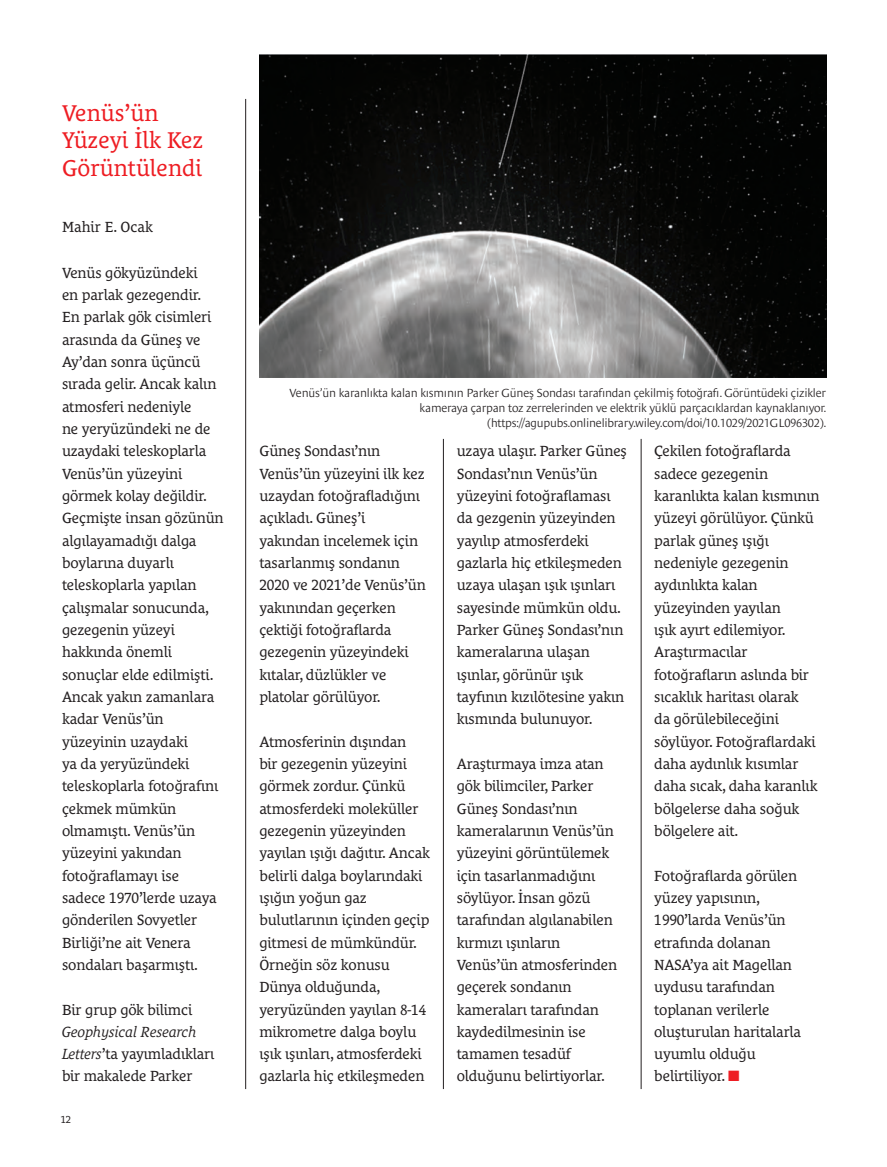
<style>
.page{position:relative;width:887px;height:1167px;background:#fff}
.page>*{position:absolute;margin:0;border:0;box-sizing:border-box;transform-origin:0 0}
.t1{font:23.25px/27.9px "Le Monde Courrier Pro";color:#ee1d23}
.t2{font:15px/22.4px "Le Monde Courrier Pro";letter-spacing:-.01em;color:#231f20}
.t3{font:300 12px/15px "Le Monde Sans Pro";letter-spacing:-.02em;color:#231f20;text-align:right}
.t4{font:10.35px "Le Monde Courrier Pro";color:#231f20}
.s1{font-style:italic}
.s2{color:#ee1d23}
</style>
<div class="page">
<hr style="left:245px;top:99px;width:1px;height:990px;background:#231f20">
<hr style="left:641px;top:439px;width:1px;height:650px;background:#231f20">
<hr style="left:443px;top:439px;width:1px;height:650px;background:#231f20">
<img style="left:259px;top:54px;width:567px;height:323px">
<h1 class="t1" style="left:62px;top:96px;width:143px">Venüs’ün<br>Yüzeyi İlk Kez<br>Görüntülendi</h1>
<p class="t2" style="left:62px;top:214px;width:92px">Mahir E. Ocak</p>
<p class="t2" style="left:62px;top:259px;width:163px">Venüs gökyüzündeki<br>en parlak gezegendir.<br>En parlak gök cisimleri arasında da Güneş ve<br>Ay’dan sonra üçüncü sırada gelir. Ancak kalın atmosferi nedeniyle<br>ne yeryüzündeki ne de uzaydaki teleskoplarla<br>Venüs’ün yüzeyini görmek kolay değildir.<br>Geçmişte insan gözünün algılayamadığı dalga boylarına duyarlı teleskoplarla yapılan çalışmalar sonucunda, gezegenin yüzeyi hakkında önemli sonuçlar elde edilmişti.<br>Ancak yakın zamanlara kadar Venüs’ün yüzeyinin uzaydaki<br>ya da yeryüzündeki teleskoplarla fotoğrafını çekmek mümkün olmamıştı. Venüs’ün yüzeyini yakından fotoğraflamayı ise sadece 1970’lerde uzaya gönderilen Sovyetler<br>Birliği’ne ait Venera sondaları başarmıştı.</p>
<p class="t2" style="left:62px;top:996px;width:132px">Bir grup gök bilimci</p>
<p class="t2" style="left:62px;top:1018px;width:154px"><span class="s1">Geophysical Research<br>Letters</span>’ta yayımladıkları bir makalede Parker</p>
<p class="t4" style="left:61px;top:1110px;width:12px">12</p>
<p class="t3" style="left:290px;top:384px;width:539px">Venüs’ün karanlıkta kalan kısmının Parker Güneş Sondası tarafından çekilmiş fotoğrafı. Görüntüdeki çizikler kameraya çarpan toz zerrelerinden ve elektrik yüklü parçacıklardan kaynaklanıyor. (https://agupubs.onlinelibrary.wiley.com/doi/10.1029/2021GL096302).</p>
<p class="t2" style="left:259px;top:438px;width:168px">Güneş Sondası’nın<br>Venüs’ün yüzeyini ilk kez uzaydan fotoğrafladığını açıkladı. Güneş’i yakından incelemek için tasarlanmış sondanın<br>2020 ve 2021’de Venüs’ün yakınından geçerken çektiği fotoğraflarda gezegenin yüzeyindeki kıtalar, düzlükler ve platolar görülüyor.</p>
<p class="t2" style="left:259px;top:728px;width:172px">Atmosferinin dışından<br>bir gezegenin yüzeyini görmek zordur. Çünkü atmosferdeki moleküller gezegenin yüzeyinden yayılan ışığı dağıtır. Ancak belirli dalga boylarındaki ışığın yoğun gaz bulutlarının içinden geçip gitmesi de mümkündür.<br>Örneğin söz konusu<br>Dünya olduğunda, yeryüzünden yayılan 8-14 mikrometre dalga boylu ışık ışınları, atmosferdeki gazlarla hiç etkileşmeden</p>
<p class="t2" style="left:457px;top:438px;width:172px">uzaya ulaşır. Parker Güneş<br>Sondası’nın Venüs’ün yüzeyini fotoğraflaması da gezgenin yüzeyinden yayılıp atmosferdeki gazlarla hiç etkileşmeden uzaya ulaşan ışık ışınları sayesinde mümkün oldu.<br>Parker Güneş Sondası’nın kameralarına ulaşan ışınlar, görünür ışık tayfının kızılötesine yakın kısmında bulunuyor.</p>
<p class="t2" style="left:457px;top:750px;width:162px">Araştırmaya imza atan gök bilimciler, Parker<br>Güneş Sondası’nın kameralarının Venüs’ün yüzeyini görüntülemek için tasarlanmadığını söylüyor. İnsan gözü tarafından algılanabilen kırmızı ışınların<br>Venüs’ün atmosferinden geçerek sondanın kameraları tarafından kaydedilmesinin ise tamamen tesadüf olduğunu belirtiyorlar.</p>
<p class="t2" style="left:654px;top:438px;width:167px">Çekilen fotoğraflarda sadece gezegenin karanlıkta kalan kısmının yüzeyi görülüyor. Çünkü parlak güneş ışığı nedeniyle gezegenin aydınlıkta kalan yüzeyinden yayılan<br>ışık ayırt edilemiyor.<br>Araştırmacılar fotoğrafların aslında bir sıcaklık haritası olarak<br>da görülebileceğini söylüyor. Fotoğraflardaki daha aydınlık kısımlar daha sıcak, daha karanlık bölgelerse daha soğuk bölgelere ait.</p>
<p class="t2" style="left:654px;top:862px;width:148px">Fotoğraflarda görülen yüzey yapısının,<br>1990’larda Venüs’ün etrafında dolanan<br>NASA’ya ait Magellan uydusu tarafından toplanan verilerle oluşturulan haritalarla uyumlu olduğu belirtiliyor. <span class="s2">■</span></p>
</div>
